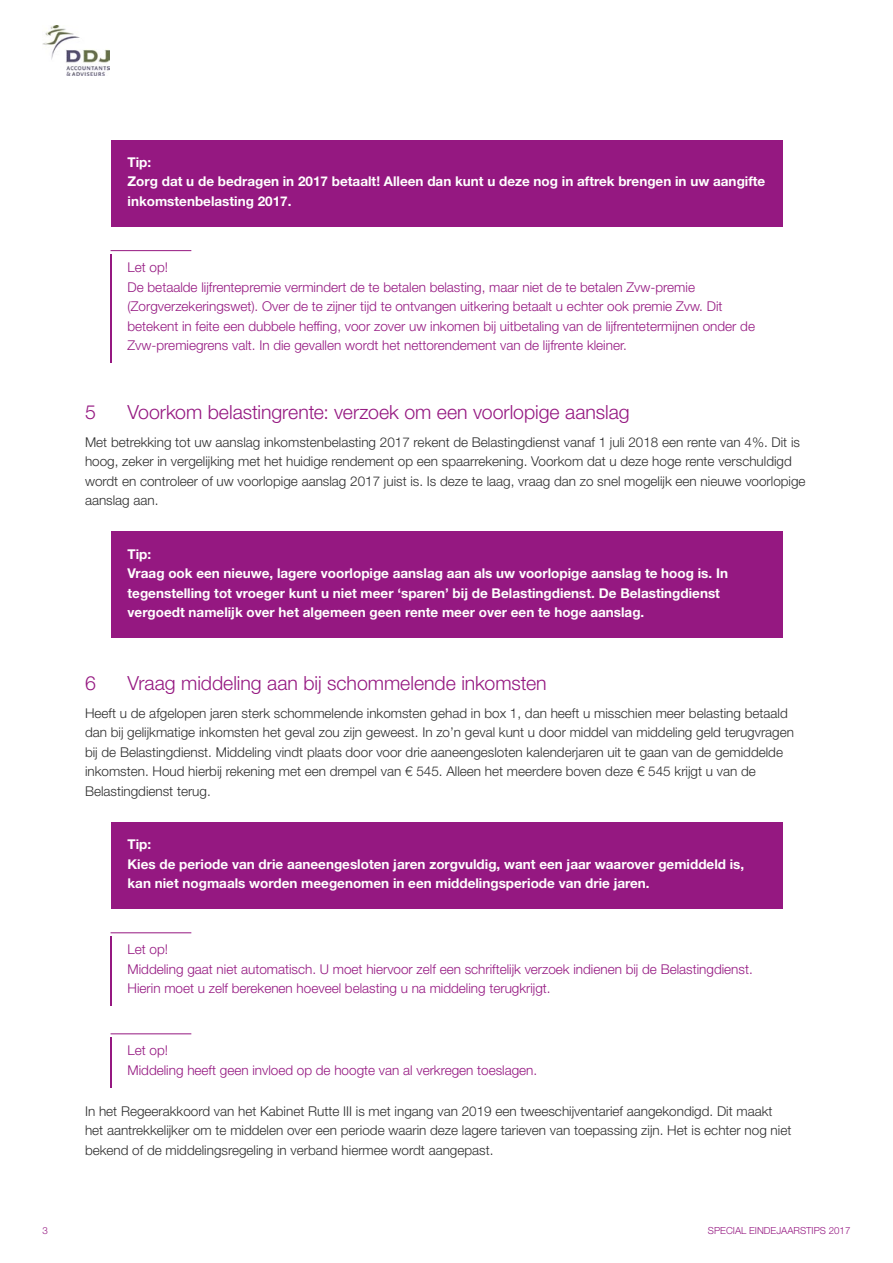
<style>
.page{position:relative;width:893px;height:1263px;background:#fff}
.page>*{position:absolute;margin:0;border:0;box-sizing:border-box;transform-origin:0 0}
.t1{font:300 19.5px "Helvetica Neue LT Std";color:#951881}
.t2{font:300 13.5px/19.5px "Helvetica Neue LT Std";color:#2f2f2f}
.t3{font:300 13.5px/19.5px "Helvetica Neue LT Std";color:#951881}
.t4{font:700 13.5px/19.5px "Helvetica Neue LT Std";color:#fff}
.t5{font:300 9.75px "Helvetica Neue LT Std";color:#951881}
</style>
<div class="page">
<img style="left:43px;top:25px;width:67px;height:51px">
<div style="left:111px;top:140px;width:671px;height:87px;background:#951881"></div>
<hr style="left:111px;top:254px;width:1px;height:109px;background:#951881">
<hr style="left:111px;top:250px;width:80px;height:1px;background:#951881">
<div style="left:111px;top:532px;width:671px;height:106px;background:#951881"></div>
<div style="left:111px;top:822px;width:671px;height:87px;background:#951881"></div>
<hr style="left:111px;top:936px;width:1px;height:70px;background:#951881">
<hr style="left:111px;top:932px;width:80px;height:1px;background:#951881">
<hr style="left:111px;top:1037px;width:1px;height:50px;background:#951881">
<hr style="left:111px;top:1033px;width:80px;height:1px;background:#951881">
<p class="t4" style="left:128px;top:152px;width:639px">Tip:<br>Zorg dat u de bedragen in 2017 betaalt! Alleen dan kunt u deze nog in aftrek brengen in uw aangifte inkomstenbelasting 2017.</p>
<p class="t3" style="left:128px;top:257px;width:629px">Let op!<br>De betaalde lijfrentepremie vermindert de te betalen belasting, maar niet de te betalen Zvw-premie (Zorgverzekeringswet). Over de te zijner tijd te ontvangen uitkering betaalt u echter ook premie Zvw. Dit betekent in feite een dubbele heffing, voor zover uw inkomen bij uitbetaling van de lijfrentetermijnen onder de Zvw-premiegrens valt. In die gevallen wordt het nettorendement van de lijfrente kleiner.</p>
<h1 class="t1" style="left:85px;top:400px;width:12px">5</h1>
<h1 class="t1" style="left:128px;top:400px;width:504px">Voorkom belastingrente: verzoek om een voorlopige aanslag</h1>
<p class="t2" style="left:85px;top:432px;width:722px">Met betrekking tot uw aanslag inkomstenbelasting 2017 rekent de Belastingdienst vanaf 1 juli 2018 een rente van 4%. Dit is hoog, zeker in vergelijking met het huidige rendement op een spaarrekening. Voorkom dat u deze hoge rente verschuldigd wordt en controleer of uw voorlopige aanslag 2017 juist is. Is deze te laag, vraag dan zo snel mogelijk een nieuwe voorlopige aanslag aan.</p>
<p class="t4" style="left:128px;top:544px;width:602px">Tip:<br>Vraag ook een nieuwe, lagere voorlopige aanslag aan als uw voorlopige aanslag te hoog is. In tegenstelling tot vroeger kunt u niet meer ‘sparen’ bij de Belastingdienst. De Belastingdienst vergoedt namelijk over het algemeen geen rente meer over een te hoge aanslag.</p>
<h1 class="t1" style="left:85px;top:671px;width:12px">6</h1>
<h1 class="t1" style="left:128px;top:671px;width:421px">Vraag middeling aan bij schommelende inkomsten</h1>
<p class="t2" style="left:85px;top:703px;width:710px">Heeft u de afgelopen jaren sterk schommelende inkomsten gehad in box 1, dan heeft u misschien meer belasting betaald dan bij gelijkmatige inkomsten het geval zou zijn geweest. In zo’n geval kunt u door middel van middeling geld terugvragen bij de Belastingdienst. Middeling vindt plaats door voor drie aaneengesloten kalenderjaren uit te gaan van de gemiddelde inkomsten. Houd hierbij rekening met een drempel van € 545. Alleen het meerdere boven deze € 545 krijgt u van de Belastingdienst terug.</p>
<p class="t4" style="left:128px;top:834px;width:618px">Tip:<br>Kies de periode van drie aaneengesloten jaren zorgvuldig, want een jaar waarover gemiddeld is, kan niet nogmaals worden meegenomen in een middelingsperiode van drie jaren.</p>
<p class="t3" style="left:128px;top:939px;width:627px">Let op!<br>Middeling gaat niet automatisch. U moet hiervoor zelf een schriftelijk verzoek indienen bij de Belastingdienst.<br>Hierin moet u zelf berekenen hoeveel belasting u na middeling terugkrijgt.</p>
<p class="t3" style="left:128px;top:1040px;width:411px">Let op!<br>Middeling heeft geen invloed op de hoogte van al verkregen toeslagen.</p>
<p class="t2" style="left:85px;top:1101px;width:708px">In het Regeerakkoord van het Kabinet Rutte III is met ingang van 2019 een tweeschijventarief aangekondigd. Dit maakt het aantrekkelijker om te middelen over een periode waarin deze lagere tarieven van toepassing zijn. Het is echter nog niet bekend of de middelingsregeling in verband hiermee wordt aangepast.</p>
<p class="t5" style="left:43px;top:1224px;width:7px">3</p>
<p class="t5" style="left:708px;top:1224px;width:144px">SPECIAL EINDEJAARSTIPS 2017</p>
</div>
